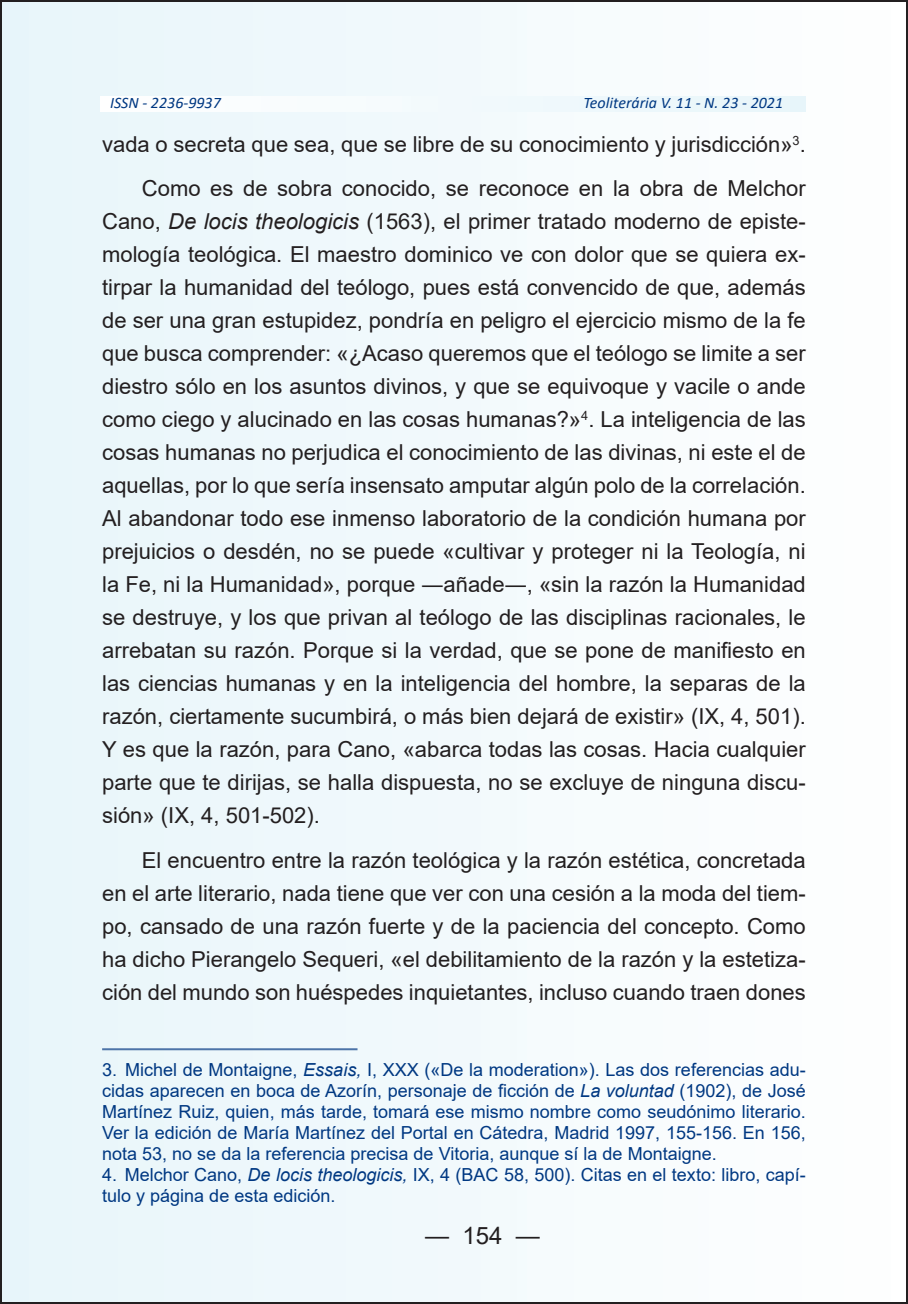
<style>
.page{position:relative;width:908px;height:1304px;background:#fff}
.page>*{position:absolute;margin:0;border:0;box-sizing:border-box;transform-origin:0 0}
.t1{font:24px "Arial";color:#231f20}
.t2{font:22px/33px "Arial";color:#231f20;text-align:justify}
.t3{font:18px/21px "Arial";color:#003882;text-align:justify}
.t4{font:italic 16px "Calibri";color:#003882}
.s1{font-style:italic}
</style>
<div class="page">
<div style="left:1px;top:1px;width:905px;height:1302px;background:#f2f9fc"></div>
<hr style="left:102px;top:1048px;width:255px;height:2px;background:#4d74a8">
<p class="t4" style="left:110px;top:92px;width:112px">ISSN - 2236-9937</p>
<p class="t4" style="left:583px;top:92px;width:201px">Teoliterária V. 11 - N. 23 - 2021</p>
<p class="t2" style="left:102px;top:122px;width:705px;line-height:44.4px;text-align:right">vada o secreta que sea, que se libre de su conocimiento y jurisdicción»<sup>3</sup>.<br>Como es de sobra conocido, se reconoce en la obra de Melchor</p>
<p class="t2" style="left:102px;top:205px;width:705px">Cano, <span class="s1">De locis theologicis</span> (1563), el primer tratado moderno de episte&shy;mología teológica. El maestro dominico ve con dolor que se quiera ex&shy;tirpar la humanidad del teólogo, pues está convencido de que, además de ser una gran estupidez, pondría en peligro el ejercicio mismo de la fe que busca comprender: «¿Acaso queremos que el teólogo se limite a ser diestro sólo en los asuntos divinos, y que se equivoque y vacile o ande como ciego y alucinado en las cosas humanas?»<sup>4</sup>. La inteligencia de las cosas humanas no perjudica el conocimiento de las divinas, ni este el de aquellas, por lo que sería insensato amputar algún polo de la correlación.<br>Al abandonar todo ese inmenso laboratorio de la condición humana por prejuicios o desdén, no se puede «cultivar y proteger ni la Teología, ni la Fe, ni la Humanidad», porque ―añade―, «sin la razón la Humanidad se destruye, y los que privan al teólogo de las disciplinas racionales, le arrebatan su razón. Porque si la verdad, que se pone de manifiesto en las ciencias humanas y en la inteligencia del hombre, la separas de la razón, ciertamente sucumbirá, o más bien dejará de existir» (IX, 4, 501).<br>Y es que la razón, para Cano, «abarca todas las cosas. Hacia cualquier parte que te dirijas, se halla dispuesta, no se excluye de ninguna discu&shy;sión» (IX, 4, 501-502).</p>
<p class="t2" style="left:102px;top:843px;width:705px;text-indent:40px">El encuentro entre la razón teológica y la razón estética, concretada en el arte literario, nada tiene que ver con una cesión a la moda del tiem&shy;po, cansado de una razón fuerte y de la paciencia del concepto. Como ha dicho Pierangelo Sequeri, «el debilitamiento de la razón y la estetiza&shy;ción del mundo son huéspedes inquietantes, incluso cuando traen dones</p>
<p class="t3" style="left:102px;top:1059px;width:704px">3. Michel de Montaigne, <span class="s1">Essais,</span> I, XXX («De la moderation»). Las dos referencias adu&shy;cidas aparecen en boca de Azorín, personaje de ficción de <span class="s1">La voluntad</span> (1902), de José Martínez Ruiz, quien, más tarde, tomará ese mismo nombre como seudónimo literario.<br>Ver la edición de María Martínez del Portal en Cátedra, Madrid 1997, 155-156. En 156, nota 53, no se da la referencia precisa de Vitoria, aunque sí la de Montaigne.</p>
<p class="t3" style="left:102px;top:1164px;width:704px">4. Melchor Cano, <span class="s1">De locis theologicis,</span> IX, 4 (BAC 58, 500). Citas en el texto: libro, capí&shy;tulo y página de esta edición.</p>
<p class="t1" style="left:425px;top:1218px;width:116px">— 154 —</p>
</div>
